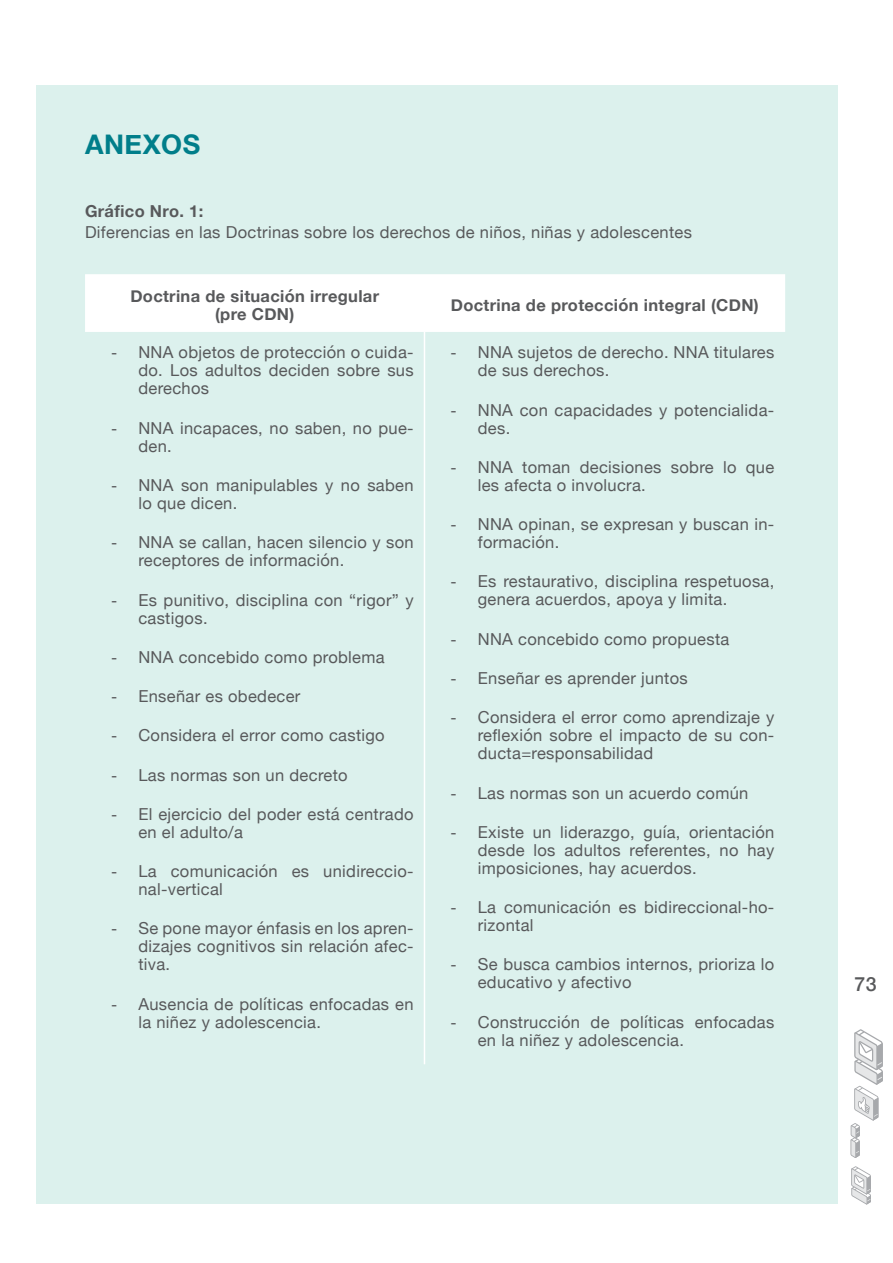
<style>
.page{position:relative;width:893px;height:1263px;background:#fff}
.page>*{position:absolute;margin:0;border:0;box-sizing:border-box;transform-origin:0 0}
.t1{font:700 27px "Helvetica Neue";letter-spacing:.02em;color:#007e8a}
.t2{font:500 19.5px "Helvetica Neue";color:#58595b}
.t3{font:16.5px/18px "Helvetica Neue";letter-spacing:.02em;color:#58595b}
.t4{font:700 16.5px/18px "Helvetica Neue";letter-spacing:.02em;color:#58595b;text-align:center}
.s1{font-family:"Arial"}
</style>
<div class="page">
<div style="left:37px;top:85px;width:801px;height:1118px;background:#dcf1ed"></div>
<svg style="left:851px;top:1166px;width:20px;height:38px"></svg>
<svg style="left:850px;top:1029px;width:33px;height:129px"></svg>
<div style="left:85px;top:274px;width:700px;height:58px;background:#fff"></div>
<hr style="left:424px;top:332px;width:1px;height:732px;background:#fff">
<h1 class="t1" style="left:85px;top:123px;width:117px">ANEXOS</h1>
<p class="t4" style="left:85px;top:203px;width:120px">Gráfico Nro. 1:</p>
<p class="t3" style="left:85px;top:224px;width:608px">Diferencias en las Doctrinas sobre los derechos de niños, niñas y adolescentes</p>
<p class="t4" style="left:130px;top:288px;width:250px">Doctrina de situación irregular (pre CDN)</p>
<p class="t4" style="left:451px;top:297px;width:309px">Doctrina de protección integral (CDN)</p>
<p class="t3" style="left:138px;top:345px;width:277px;text-align:justify;text-indent:-27px"><span class="s1">-</span> NNA objetos de protección o cuida&shy;do. Los adultos deciden sobre sus derechos</p>
<p class="t3" style="left:138px;top:420px;width:277px;text-indent:-27px"><span class="s1">-</span> NNA incapaces, no saben, no pue&shy;den.</p>
<p class="t3" style="left:138px;top:477px;width:277px;text-indent:-27px"><span class="s1">-</span> NNA son manipulables y no saben lo que dicen.</p>
<p class="t3" style="left:138px;top:534px;width:277px;text-indent:-27px"><span class="s1">-</span> NNA se callan, hacen silencio y son receptores de información.</p>
<p class="t3" style="left:138px;top:592px;width:277px;text-indent:-27px"><span class="s1">-</span> Es punitivo, disciplina con “rigor” y castigos.</p>
<p class="t3" style="left:111px;top:649px;width:275px"><span class="s1">-</span> NNA concebido como problema</p>
<p class="t3" style="left:111px;top:688px;width:191px"><span class="s1">-</span> Enseñar es obedecer</p>
<p class="t3" style="left:111px;top:727px;width:275px"><span class="s1">-</span> Considera el error como castigo</p>
<p class="t3" style="left:111px;top:767px;width:238px"><span class="s1">-</span> Las normas son un decreto</p>
<p class="t3" style="left:138px;top:806px;width:277px;text-indent:-27px"><span class="s1">-</span> El ejercicio del poder está centrado en el adulto/a</p>
<p class="t3" style="left:138px;top:863px;width:277px;text-indent:-27px"><span class="s1">-</span> La comunicación es unidireccio&shy;nal-vertical</p>
<p class="t3" style="left:138px;top:920px;width:277px;text-align:justify;text-indent:-27px"><span class="s1">-</span> Se pone mayor énfasis en los apren&shy;dizajes cognitivos sin relación afec&shy;tiva.</p>
<p class="t3" style="left:138px;top:996px;width:277px;text-indent:-27px"><span class="s1">-</span> Ausencia de políticas enfocadas en la niñez y adolescencia.</p>
<p class="t3" style="left:478px;top:344px;width:298px;text-indent:-27px"><span class="s1">-</span> NNA sujetos de derecho. NNA titulares de sus derechos.</p>
<p class="t3" style="left:478px;top:402px;width:298px;text-indent:-27px"><span class="s1">-</span> NNA con capacidades y potencialida&shy;des.</p>
<p class="t3" style="left:478px;top:459px;width:298px;text-indent:-27px"><span class="s1">-</span> NNA toman decisiones sobre lo que les afecta o involucra.</p>
<p class="t3" style="left:478px;top:516px;width:298px;text-indent:-27px"><span class="s1">-</span> NNA opinan, se expresan y buscan in&shy;formación.</p>
<p class="t3" style="left:478px;top:573px;width:298px;text-indent:-27px"><span class="s1">-</span> Es restaurativo, disciplina respetuosa, genera acuerdos, apoya y limita.</p>
<p class="t3" style="left:451px;top:631px;width:280px"><span class="s1">-</span> NNA concebido como propuesta</p>
<p class="t3" style="left:451px;top:670px;width:238px"><span class="s1">-</span> Enseñar es aprender juntos</p>
<p class="t3" style="left:478px;top:709px;width:298px;text-align:justify;text-indent:-27px"><span class="s1">-</span> Considera el error como aprendizaje y reflexión sobre el impacto de su con&shy;ducta=responsabilidad</p>
<p class="t3" style="left:451px;top:784px;width:299px"><span class="s1">-</span> Las normas son un acuerdo común</p>
<p class="t3" style="left:478px;top:824px;width:298px;text-align:justify;text-indent:-27px"><span class="s1">-</span> Existe un liderazgo, guía, orientación desde los adultos referentes, no hay imposiciones, hay acuerdos.</p>
<p class="t3" style="left:478px;top:899px;width:298px;text-indent:-27px"><span class="s1">-</span> La comunicación es bidireccional-ho&shy;rizontal</p>
<p class="t3" style="left:478px;top:956px;width:298px;text-indent:-27px"><span class="s1">-</span> Se busca cambios internos, prioriza lo educativo y afectivo</p>
<p class="t3" style="left:478px;top:1014px;width:298px;text-indent:-27px"><span class="s1">-</span> Construcción de políticas enfocadas en la niñez y adolescencia.</p>
<p class="t2" style="left:854px;top:968px;width:24px">73</p>
</div>
